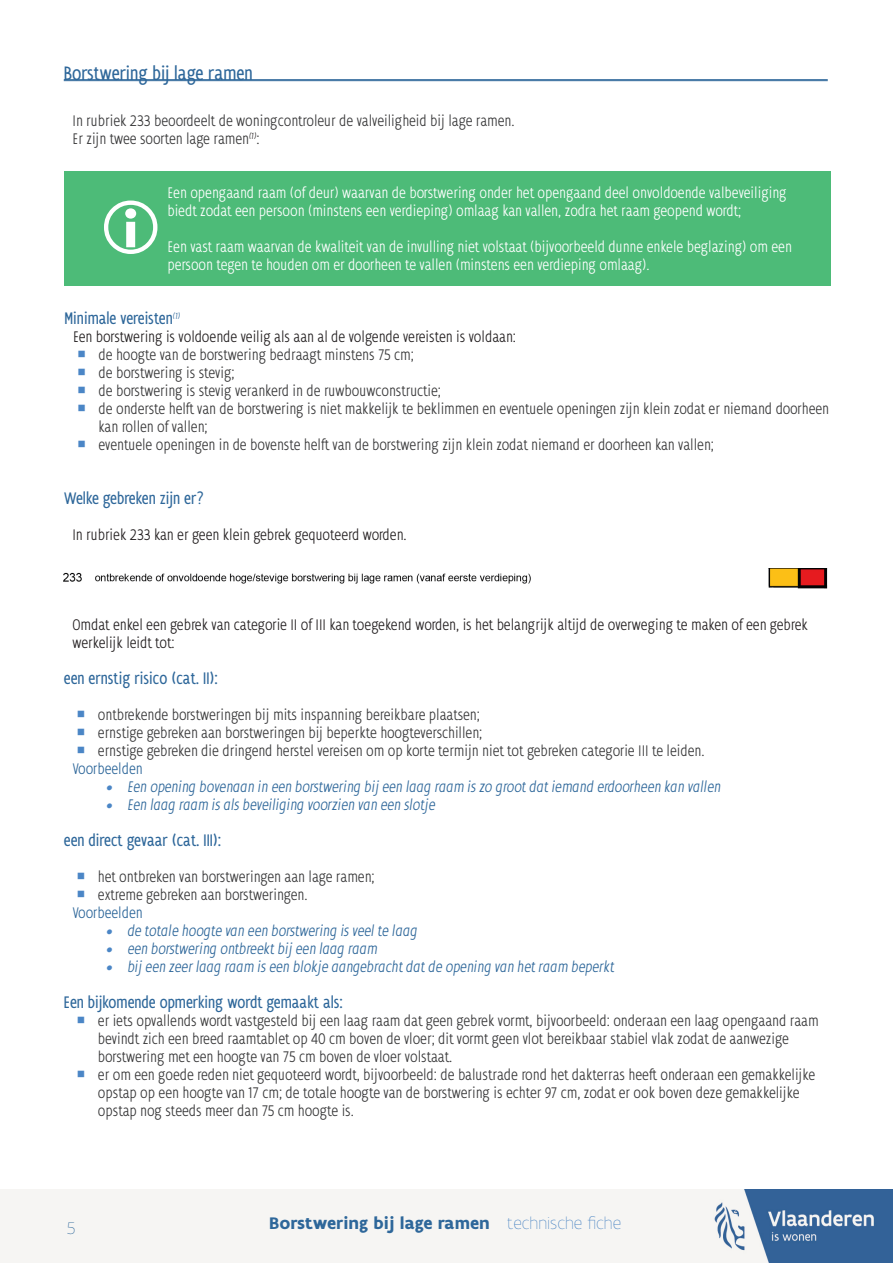
<style>
.page{position:relative;width:893px;height:1263px;background:#fff}
.page>*{position:absolute;margin:0;border:0;box-sizing:border-box;transform-origin:0 0}
.tussentitels{font:condensed 21px "Flanders Art Sans";color:#2e679a}
.kleine_titels{font:condensed 18px "Flanders Art Sans";color:#2e679a}
.t1{font:700 18px "Flanders Art Sans";color:#2e679a}
.t2{font:100 18px "Flanders Art Sans";color:#3c7bbf}
.t3{font:100 18px "Flanders Art Sans";color:#2e679a}
.Alineastijl_1{font:300 condensed 16.5px/18px "Flanders Art Sans";color:#383839}
.Alineastijl_1-2{font:300 condensed 16.5px/18px "Flanders Art Sans";color:#fff}
.t4{font:italic 300 condensed 16.5px "Flanders Art Sans";color:#2e679a}
.Alineastijl_1-3{font:300 condensed 16.5px/18px "Flanders Art Sans";color:#231f20}
.Alineastijl_1-4{font:300 condensed 16.5px "Flanders Art Sans";color:#2e679a}
.s1{color:#4b86c6}
</style>
<div class="page">
<img style="left:704px;top:1189px;width:189px;height:74px">
<div style="left:0;top:1189px;width:704px;height:74px;background:#f6f5f3"></div>
<hr style="left:64px;top:79px;width:764px;height:1px;background:#2e679a">
<hr style="left:64px;top:80px;width:764px;height:1px;background:#2e679a">
<div style="left:65px;top:171px;width:766px;height:114px;background:#4dbb78"></div>
<svg style="left:104px;top:201px;width:53px;height:53px"></svg>
<img style="left:63px;top:569px;width:765px;height:20px">
<p class="tussentitels" style="left:64px;top:60px;width:190px">Borstwering bij lage ramen</p>
<p class="Alineastijl_1" style="left:72px;top:112px;width:444px">In rubriek 233 beoordeelt de woningcontroleur de valveiligheid bij lage ramen.</p>
<p class="Alineastijl_1" style="left:72px;top:130px;width:189px">Er zijn twee soorten lage ramen<sup>(1)</sup>:</p>
<p class="Alineastijl_1-2" style="left:167px;top:184px;width:621px">Een opengaand raam (of deur) waarvan de borstwering onder het opengaand deel onvoldoende valbeveiliging biedt zodat een persoon (minstens een verdieping) omlaag kan vallen, zodra het raam geopend wordt;</p>
<p class="Alineastijl_1-2" style="left:167px;top:238px;width:626px">Een vast raam waarvan de kwaliteit van de invulling niet volstaat (bijvoorbeeld dunne enkele beglazing) om een persoon tegen te houden om er doorheen te vallen (minstens een verdieping omlaag).</p>
<p class="kleine_titels" style="left:65px;top:308px;width:117px">Minimale vereisten<sup>(1)</sup></p>
<p class="Alineastijl_1-3" style="left:73px;top:328px;width:444px">Een borstwering is voldoende veilig als aan al de volgende vereisten is voldaan:</p>
<p class="Alineastijl_1" style="left:99px;top:346px;width:317px">de hoogte van de borstwering bedraagt minstens 75 cm;</p>
<p class="Alineastijl_1" style="left:99px;top:364px;width:138px">de borstwering is stevig;</p>
<p class="Alineastijl_1" style="left:99px;top:382px;width:344px">de borstwering is stevig verankerd in de ruwbouwconstructie;</p>
<p class="Alineastijl_1" style="left:99px;top:400px;width:732px">de onderste helft van de borstwering is niet makkelijk te beklimmen en eventuele openingen zijn klein zodat er niemand doorheen kan rollen of vallen;</p>
<p class="Alineastijl_1" style="left:99px;top:436px;width:617px">eventuele openingen in de bovenste helft van de borstwering zijn klein zodat niemand er doorheen kan vallen;</p>
<p class="kleine_titels" style="left:64px;top:488px;width:142px">Welke gebreken zijn er?</p>
<p class="Alineastijl_1-3" style="left:72px;top:526px;width:336px">In rubriek 233 kan er geen klein gebrek gequoteerd worden.</p>
<p class="Alineastijl_1-3" style="left:72px;top:616px;width:737px">Omdat enkel een gebrek van categorie II of III kan toegekend worden, is het belangrijk altijd de overweging te maken of een gebrek werkelijk leidt tot:</p>
<p class="kleine_titels" style="left:64px;top:668px;width:156px">een ernstig risico (cat. II):</p>
<p class="Alineastijl_1" style="left:98px;top:706px;width:384px">ontbrekende borstweringen bij mits inspanning bereikbare plaatsen;</p>
<p class="Alineastijl_1" style="left:98px;top:724px;width:386px">ernstige gebreken aan borstweringen bij beperkte hoogteverschillen;</p>
<p class="Alineastijl_1" style="left:98px;top:742px;width:608px">ernstige gebreken die dringend herstel vereisen om op korte termijn niet tot gebreken categorie III te leiden.</p>
<p class="Alineastijl_1-4" style="left:72px;top:760px;width:72px">Voorbeelden</p>
<p class="t4" style="left:106px;top:778px;width:616px"><span class="s1">•</span> Een opening bovenaan in een borstwering bij een laag raam is zo groot dat iemand erdoorheen kan vallen</p>
<p class="t4" style="left:106px;top:796px;width:331px"><span class="s1">•</span> Een laag raam is als beveiliging voorzien van een slotje</p>
<p class="kleine_titels" style="left:64px;top:830px;width:159px">een direct gevaar (cat. III):</p>
<p class="Alineastijl_1" style="left:98px;top:868px;width:278px">het ontbreken van borstweringen aan lage ramen;</p>
<p class="Alineastijl_1" style="left:98px;top:886px;width:211px">extreme gebreken aan borstweringen.</p>
<p class="Alineastijl_1-4" style="left:72px;top:904px;width:72px">Voorbeelden</p>
<p class="t4" style="left:106px;top:922px;width:313px"><span class="s1">•</span> de totale hoogte van een borstwering is veel te laag</p>
<p class="t4" style="left:106px;top:940px;width:273px"><span class="s1">•</span> een borstwering ontbreekt bij een laag raam</p>
<p class="t4" style="left:106px;top:958px;width:510px"><span class="s1">•</span> bij een zeer laag raam is een blokje aangebracht dat de opening van het raam beperkt</p>
<p class="kleine_titels" style="left:64px;top:992px;width:281px">Een bijkomende opmerking wordt gemaakt als:</p>
<p class="Alineastijl_1" style="left:98px;top:1012px;width:722px">er iets opvallends wordt vastgesteld bij een laag raam dat geen gebrek vormt, bijvoorbeeld: onderaan een laag opengaand raam bevindt zich een breed raamtablet op 40 cm boven de vloer; dit vormt geen vlot bereikbaar stabiel vlak zodat de aanwezige borstwering met een hoogte van 75 cm boven de vloer volstaat.</p>
<p class="Alineastijl_1" style="left:98px;top:1066px;width:719px">er om een goede reden niet gequoteerd wordt, bijvoorbeeld: de balustrade rond het dakterras heeft onderaan een gemakkelijke opstap op een hoogte van 17 cm; de totale hoogte van de borstwering is echter 97 cm, zodat er ook boven deze gemakkelijke opstap nog steeds meer dan 75 cm hoogte is.</p>
<p class="t3" style="left:67px;top:1218px;width:10px">5</p>
<p class="t1" style="left:269px;top:1212px;width:222px">Borstwering bij lage ramen</p>
<p class="t2" style="left:507px;top:1213px;width:115px">technische fiche</p>
</div>
